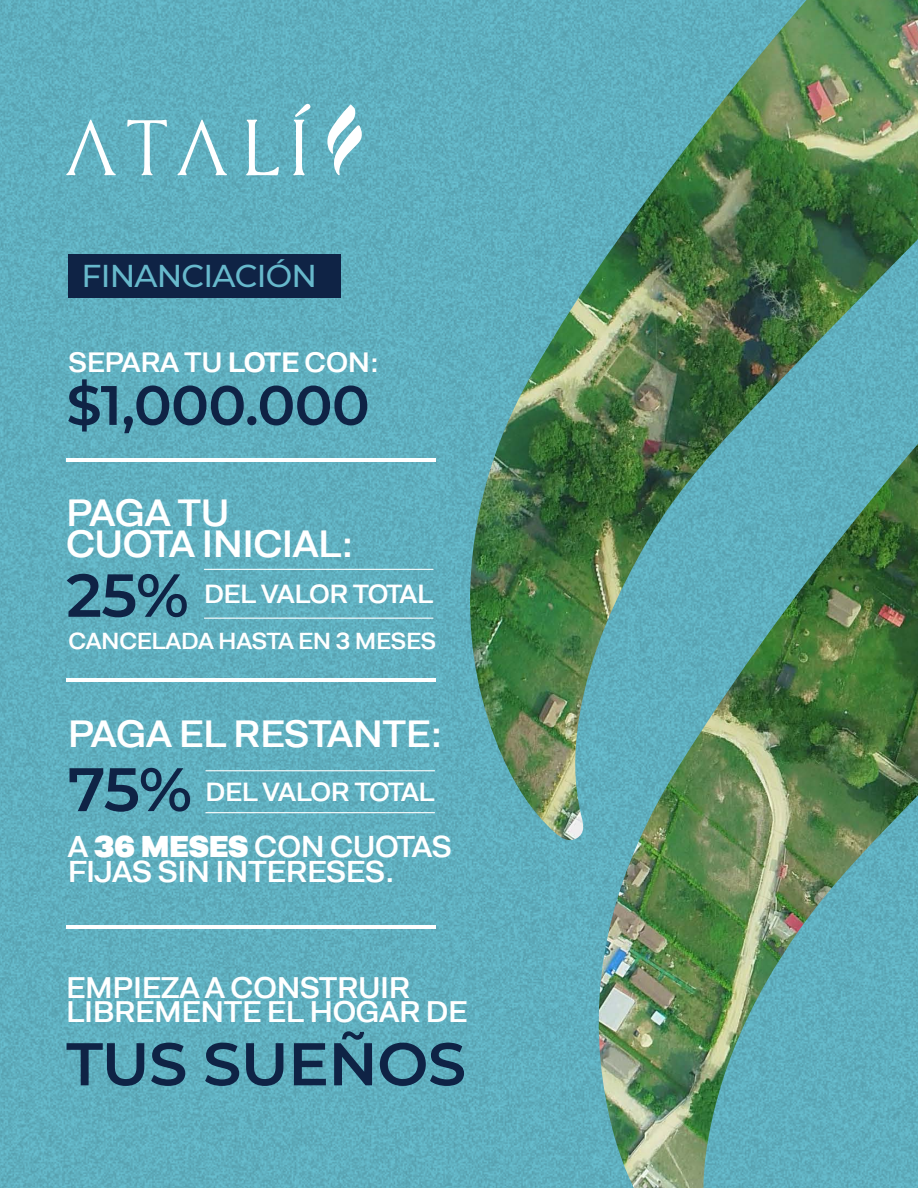
<style>
.page{position:relative;width:918px;height:1188px;background:#fff}
.page>*{position:absolute;margin:0;border:0;box-sizing:border-box;transform-origin:0 0}
.t1{font:600 60.15px "Montserrat";letter-spacing:-.01em;color:#0f2345}
.t2{font:600 55.5px "Montserrat";letter-spacing:-.01em;color:#0f2345}
.t3{font:500 43.65px/31.7px "Berka";letter-spacing:-.01em;color:#fff}
.t4{font:500 34.65px/25.2px "Berka";letter-spacing:-.01em;color:#fff}
.t5{font:500 34.2px/24.9px "Berka";letter-spacing:-.01em;color:#fff}
.t6{font:500 32.1px "Berka";letter-spacing:-.01em;color:#fff}
.t7{font:500 31.5px "Montserrat";letter-spacing:-.025em;color:#67b9cc}
.t8{font:500 30.15px "Berka";letter-spacing:-.03em;color:#fff}
.t9{font:500 26.55px "Berka";letter-spacing:-.01em;color:#fff}
.s1{font-weight:700}
.s2{font-family:"Montserrat";font-weight:600;font-size:60.6px;color:#0f2345}
.s3{font-family:"Montserrat";font-weight:600;font-size:61.35px;color:#0f2345}
.s4{font-weight:900}
</style>
<div class="page">
<img style="left:0;top:0;width:587px;height:1188px">
<svg style="left:66px;top:120px;width:50px;height:55px"></svg>
<svg style="left:177px;top:120px;width:50px;height:55px"></svg>
<svg style="left:327px;top:104px;width:35px;height:72px"></svg>
<svg style="left:246px;top:120px;width:33px;height:55px"></svg>
<svg style="left:127px;top:120px;width:40px;height:55px"></svg>
<svg style="left:293px;top:103px;width:18px;height:72px"></svg>
<hr style="left:204px;top:569px;width:229px;height:1px;background:#fff">
<hr style="left:204px;top:618px;width:229px;height:1px;background:#fff">
<hr style="left:206px;top:770px;width:229px;height:1px;background:#fff">
<hr style="left:206px;top:812px;width:229px;height:1px;background:#fff">
<hr style="left:66px;top:678px;width:370px;height:4px;background:#fff">
<hr style="left:66px;top:925px;width:370px;height:4px;background:#fff">
<hr style="left:66px;top:458px;width:370px;height:4px;background:#fff">
<div style="left:68px;top:254px;width:273px;height:44px;background:#0f2345"></div>
<img style="left:587px;top:843px;width:331px;height:345px">
<img style="left:469px;top:0;width:449px;height:843px">
<p class="t7" style="left:81px;top:254px;width:237px">FINANCIACIÓN</p>
<p class="t6" style="left:68px;top:345px;width:313px">SEPARA TU <span class="s1">LOTE</span> CON:</p>
<h2 class="t2" style="left:66px;top:366px;width:305px">$1,000.000</h2>
<p class="t3" style="left:66px;top:496px;width:289px">PAGA TU<br>CUOTA INICIAL:</p>
<p class="t8" style="left:66px;top:579px;width:368px"><span class="s2">25%</span> DEL VALOR TOTAL</p>
<p class="t9" style="left:68px;top:628px;width:369px">CANCELADA HASTA EN 3 MESES</p>
<p class="t3" style="left:68px;top:718px;width:377px">PAGA EL RESTANTE:</p>
<p class="t8" style="left:68px;top:776px;width:368px"><span class="s3">75%</span> DEL VALOR TOTAL</p>
<p class="t4" style="left:68px;top:834px;width:386px">A <span class="s4">36 MESES</span> CON CUOTAS<br>FIJAS SIN INTERESES.</p>
<p class="t5" style="left:66px;top:975px;width:403px">EMPIEZA A CONSTRUIR<br>LIBREMENTE EL HOGAR DE</p>
<h1 class="t1" style="left:66px;top:1021px;width:401px">TUS SUEÑOS</h1>
</div>
